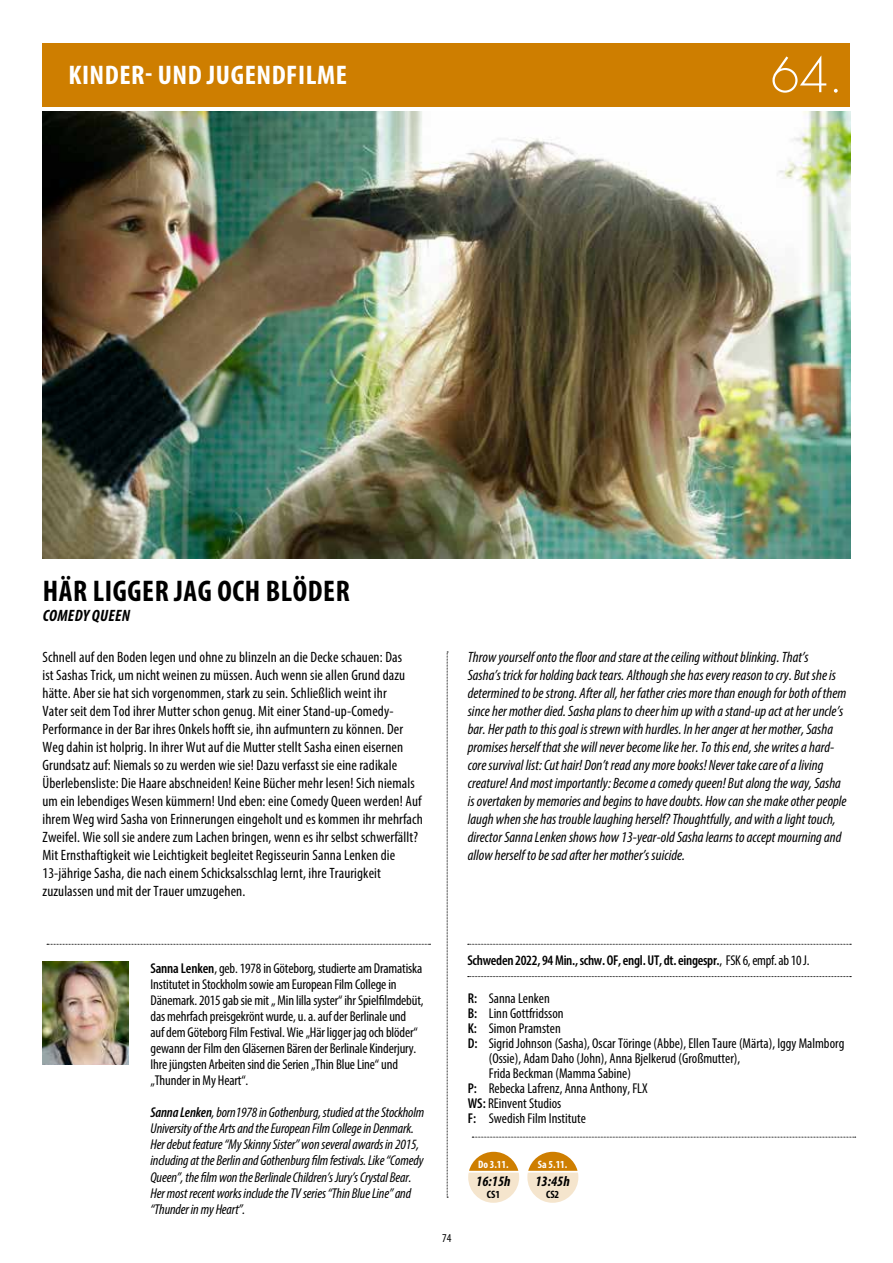
<style>
.page{position:relative;width:893px;height:1263px;background:#fff}
.page>*{position:absolute;margin:0;border:0;box-sizing:border-box;transform-origin:0 0}
.t1{font:700 condensed 30px "Myriad Pro";letter-spacing:.02em;color:#000}
.t2{font:700 condensed 27px "Myriad Pro";letter-spacing:.02em;color:#fff;scale:1.05 1}
.t3{font:italic 700 condensed 16.5px "Myriad Pro";letter-spacing:.02em;color:#000}
.t4{font:condensed 15px/18px "Myriad Pro";letter-spacing:.01em;color:#000}
.t5{font:italic condensed 15px/18px "Myriad Pro";color:#000}
.t6{font:italic 700 condensed 14.4px "Myriad Pro";color:#000}
.t7{font:condensed 14.25px/16px "Myriad Pro";letter-spacing:-.01em;color:#000}
.t8{font:italic condensed 14.25px/16px "Myriad Pro";letter-spacing:-.01em;color:#000}
.t9{font:600 condensed 14.25px "Myriad Pro";letter-spacing:-.02em;color:#000}
.t10{font:condensed 12px "Myriad Pro";color:#000}
.t11{font:700 condensed 10.8px "Myriad Pro";color:#fff}
.t12{font:700 condensed 10.8px "Myriad Pro";color:#000}
.s1{font-weight:600}
.s2{font-weight:400}
</style>
<div class="page">
<img style="left:43px;top:112px;width:807px;height:446px">
<div style="left:43px;top:43px;width:807px;height:64px;background:#ce7e00"></div>
<svg style="left:772px;top:56px;width:54px;height:37px"></svg>
<svg style="left:834px;top:89px;width:4px;height:4px"></svg>
<img style="left:43px;top:962px;width:85px;height:103px">
<svg style="left:447px;top:652px;width:1px;height:546px"></svg>
<svg style="left:47px;top:944px;width:383px;height:1px"></svg>
<svg style="left:468px;top:944px;width:383px;height:1px"></svg>
<svg style="left:468px;top:976px;width:383px;height:1px"></svg>
<svg style="left:472px;top:1137px;width:384px;height:1px"></svg>
<svg style="left:468px;top:1152px;width:51px;height:51px"></svg>
<svg style="left:527px;top:1152px;width:51px;height:51px"></svg>
<h2 class="t2" style="left:68px;top:58px;width:267px">KINDER- UND JUGENDFILME</h2>
<h1 class="t1" style="left:43px;top:572px;width:308px">HÄR LIGGER JAG OCH BLÖDER</h1>
<p class="t3" style="left:43px;top:605px;width:89px">COMEDY QUEEN</p>
<p class="t4" style="left:43px;top:648px;width:382px">Schnell auf den Boden legen und ohne zu blinzeln an die Decke schauen: Das<br>ist Sashas Trick, um nicht weinen zu müssen. Auch wenn sie allen Grund dazu hätte. Aber sie hat sich vorgenommen, stark zu sein. Schließlich weint ihr<br>Vater seit dem Tod ihrer Mutter schon genug. Mit einer Stand-up-Comedy-Performance in der Bar ihres Onkels hofft sie, ihn aufmuntern zu können. Der Weg dahin ist holprig. In ihrer Wut auf die Mutter stellt Sasha einen eisernen Grundsatz auf: Niemals so zu werden wie sie! Dazu verfasst sie eine radikale Überlebensliste: Die Haare abschneiden! Keine Bücher mehr lesen! Sich niemals um ein lebendiges Wesen kümmern! Und eben: eine Comedy Queen werden! Auf ihrem Weg wird Sasha von Erinnerungen eingeholt und es kommen ihr mehrfach Zweifel. Wie soll sie andere zum Lachen bringen, wenn es ihr selbst schwerfällt?<br>Mit Ernsthaftigkeit wie Leichtigkeit begleitet Regisseurin Sanna Lenken die 13-jährige Sasha, die nach einem Schicksalsschlag lernt, ihre Traurigkeit zuzulassen und mit der Trauer umzugehen.</p>
<p class="t5" style="left:468px;top:648px;width:380px">Throw yourself onto the floor and stare at the ceiling without blinking. That’s<br>Sasha’s trick for holding back tears. Although she has every reason to cry. But she is determined to be strong. After all, her father cries more than enough for both of them since her mother died. Sasha plans to cheer him up with a stand-up act at her uncle’s bar. Her path to this goal is strewn with hurdles. In her anger at her mother, Sasha promises herself that she will never become like her. To this end, she writes a hard&shy;core survival list: Cut hair! Don’t read any more books! Never take care of a living creature! And most importantly: Become a comedy queen! But along the way, Sasha is overtaken by memories and begins to have doubts. How can she make other people laugh when she has trouble laughing herself? Thoughtfully, and with a light touch, director Sanna Lenken shows how 13-year-old Sasha learns to accept mourning and allow herself to be sad after her mother’s suicide.</p>
<p class="t7" style="left:150px;top:960px;width:275px"><span class="s1">Sanna Lenken</span>, geb. 1978 in Göteborg, studierte am Dramatiska Institutet in Stockholm sowie am European Film College in Dänemark. 2015 gab sie mit „ Min lilla syster“ ihr Spielfilmdebüt, das mehrfach preisgekrönt wurde, u. a. auf der Berlinale und<br>auf dem Göteborg Film Festival. Wie „Här ligger jag och blöder“ gewann der Film den Gläsernen Bären der Berlinale Kinderjury.<br>Ihre jüngsten Arbeiten sind die Serien „Thin Blue Line“ und „Thunder in My Heart“.</p>
<p class="t8" style="left:150px;top:1104px;width:275px"><span class="s1">Sanna Lenken</span>, born1978 in Gothenburg, studied at the Stockholm University of the Arts and the European Film College in Denmark.<br>Her debut feature “My Skinny Sister” won several awards in 2015, including at the Berlin and Gothenburg film festivals. Like “Comedy Queen”, the film won the Berlinale Children’s Jury’s Crystal Bear.<br>Her most recent works include the TV series “Thin Blue Line” and “Thunder in my Heart”.</p>
<p class="t10" style="left:442px;top:1231px;width:11px">74</p>
<p class="t9" style="left:468px;top:951px;width:343px">Schweden 2022, 94 Min., schw. OF, engl. UT, dt. eingespr.<span class="s2">, FSK 6, empf. ab 10 J.</span></p>
<p class="t7" style="left:468px;top:990px;width:84px"><span class="s1">R:</span> Sanna Lenken</p>
<p class="t7" style="left:468px;top:1005px;width:97px"><span class="s1">B:</span> Linn Gottfridsson</p>
<p class="t7" style="left:468px;top:1020px;width:95px"><span class="s1">K:</span> Simon Pramsten</p>
<p class="t7" style="left:468px;top:1035px;width:378px"><span class="s1">D:</span> Sigrid Johnson (Sasha), Oscar Töringe (Abbe), Ellen Taure (Märta), Iggy Malmborg</p>
<p class="t7" style="left:489px;top:1050px;width:253px">(Ossie), Adam Daho (John), Anna Bjelkerud (Großmutter),</p>
<p class="t7" style="left:489px;top:1065px;width:144px">Frida Beckman (Mamma Sabine)</p>
<p class="t7" style="left:468px;top:1080px;width:182px"><span class="s1">P:</span> Rebecka Lafrenz, Anna Anthony, FLX</p>
<p class="t7" style="left:468px;top:1095px;width:95px"><span class="s1">WS:</span> REinvent Studios</p>
<p class="t7" style="left:468px;top:1110px;width:120px"><span class="s1">F:</span> Swedish Film Institute</p>
<p class="t11" style="left:478px;top:1158px;width:32px">Do 3.11.</p>
<p class="t6" style="left:476px;top:1172px;width:36px">16:15h</p>
<p class="t12" style="left:487px;top:1188px;width:15px">CS1</p>
<p class="t11" style="left:538px;top:1158px;width:31px">Sa 5.11.</p>
<p class="t6" style="left:535px;top:1172px;width:36px">13:45h</p>
<p class="t12" style="left:546px;top:1188px;width:15px">CS2</p>
</div>
